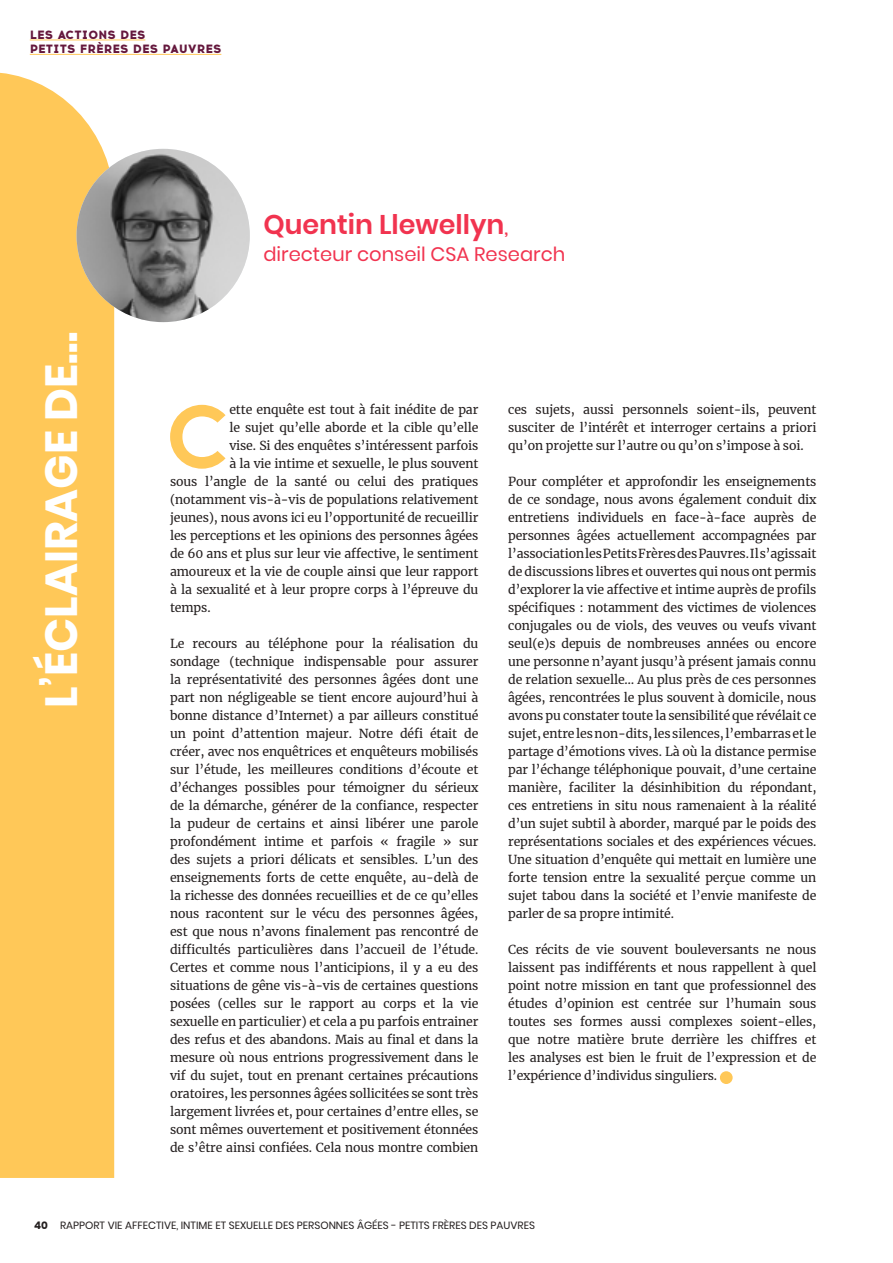
<style>
.page{position:relative;width:893px;height:1263px;background:#fff}
.page>*{position:absolute;margin:0;border:0;box-sizing:border-box;transform-origin:0 0}
.t1{font:700 89.4px "Acrom";color:#ffc858}
.t2{font:700 45px "Poppins";color:#fff}
.t3{font:600 27px "Poppins";color:#f1334f}
.t4{font:19.5px "Poppins";color:#f1334f}
.t5{font:12.3px/18px "Merriweather";letter-spacing:-.01em;color:#241f1f;text-align:justify}
.t6{font:800 12px/14.4px "Acrom";letter-spacing:.01em;color:#64173c}
.t7{font:10.5px "Poppins";color:#241f1f}
.s1{font-weight:400;font-size:22.5px}
.s2{font-weight:700}
</style>
<div class="page">
<div style="left:0;top:72px;width:114px;height:1106px;background:#ffc858"></div>
<img style="left:77px;top:149px;width:173px;height:173px;border-radius:87px">
<div style="left:720px;top:1071px;width:13px;height:13px;background:#ffc858;border-radius:50%"></div>
<hr style="left:30px;top:40px;width:115px;height:1px;background:#ffc858">
<hr style="left:30px;top:54px;width:191px;height:1px;background:#ffc858">
<p class="t6" style="left:30px;top:27px;width:193px">LES ACTIONS DES<br>PETITS FRÈRES DES PAUVRES</p>
<h3 class="t3" style="left:263px;top:209px;width:246px">Quentin Llewellyn<span class="s1">,</span></h3>
<h3 class="t4" style="left:263px;top:243px;width:303px">directeur conseil CSA Research</h3>
<h2 class="t2" style="left:35px;top:708px;width:378px;rotate:-90deg">L’ÉCLAIRAGE DE…</h2>
<h1 class="t1" style="left:165px;top:373px;width:67px">C</h1>
<p class="t5" style="left:229px;top:400px;width:250px">ette enquête est tout à fait inédite de par</p>
<p class="t5" style="left:229px;top:418px;width:250px">le sujet qu’elle aborde et la cible qu’elle</p>
<p class="t5" style="left:229px;top:436px;width:250px">vise. Si des enquêtes s’intéressent parfois</p>
<p class="t5" style="left:229px;top:454px;width:251px">à la vie intime et sexuelle, le plus souvent</p>
<p class="t5" style="left:170px;top:472px;width:310px">sous l’angle de la santé ou celui des pratiques</p>
<p class="t5" style="left:170px;top:490px;width:310px">(notamment vis-à-vis de populations relativement</p>
<p class="t5" style="left:170px;top:508px;width:310px">jeunes), nous avons ici eu l’opportunité de recueillir</p>
<p class="t5" style="left:170px;top:526px;width:310px">les perceptions et les opinions des personnes âgées</p>
<p class="t5" style="left:170px;top:544px;width:310px">de 60 ans et plus sur leur vie affective, le sentiment</p>
<p class="t5" style="left:170px;top:562px;width:310px">amoureux et la vie de couple ainsi que leur rapport</p>
<p class="t5" style="left:170px;top:580px;width:310px">à la sexualité et à leur propre corps à l’épreuve du</p>
<p class="t5" style="left:170px;top:598px;width:42px">temps.</p>
<p class="t5" style="left:170px;top:634px;width:310px">Le recours au téléphone pour la réalisation du sondage (technique indispensable pour assurer la représentativité des personnes âgées dont une part non négligeable se tient encore aujourd’hui à bonne distance d’Internet) a par ailleurs constitué un point d’attention majeur. Notre défi était de créer, avec nos enquêtrices et enquêteurs mobilisés sur l’étude, les meilleures conditions d’écoute et d’échanges possibles pour témoigner du sérieux de la démarche, générer de la confiance, respecter la pudeur de certains et ainsi libérer une parole profondément intime et parfois « fragile » sur des sujets a priori délicats et sensibles. L’un des enseignements forts de cette enquête, au-delà de la richesse des données recueillies et de ce qu’elles nous racontent sur le vécu des personnes âgées, est que nous n’avons finalement pas rencontré de difficultés particulières dans l’accueil de l’étude.<br>Certes et comme nous l’anticipions, il y a eu des situations de gêne vis-à-vis de certaines questions posées (celles sur le rapport au corps et la vie sexuelle en particulier) et cela a pu parfois entrainer des refus et des abandons. Mais au final et dans la mesure où nous entrions progressivement dans le vif du sujet, tout en prenant certaines précautions oratoires, les personnes âgées sollicitées se sont très largement livrées et, pour certaines d’entre elles, se sont mêmes ouvertement et positivement étonnées de s’être ainsi confiées. Cela nous montre combien</p>
<p class="t5" style="left:508px;top:400px;width:310px">ces sujets, aussi personnels soient-ils, peuvent susciter de l’intérêt et interroger certains a priori qu’on projette sur l’autre ou qu’on s’impose à soi.</p>
<p class="t5" style="left:508px;top:472px;width:310px">Pour compléter et approfondir les enseignements de ce sondage, nous avons également conduit dix entretiens individuels en face-à-face auprès de personnes âgées actuellement accompagnées par l’association les Petits Frères des Pauvres. Il s’agissait de discussions libres et ouvertes qui nous ont permis d’explorer la vie affective et intime auprès de profils spécifiques : notamment des victimes de violences conjugales ou de viols, des veuves ou veufs vivant seul(e)s depuis de nombreuses années ou encore une personne n’ayant jusqu’à présent jamais connu de relation sexuelle… Au plus près de ces personnes âgées, rencontrées le plus souvent à domicile, nous avons pu constater toute la sensibilité que révélait ce sujet, entre les non-dits, les silences, l’embarras et le partage d’émotions vives. Là où la distance permise par l’échange téléphonique pouvait, d’une certaine manière, faciliter la désinhibition du répondant, ces entretiens in situ nous ramenaient à la réalité d’un sujet subtil à aborder, marqué par le poids des représentations sociales et des expériences vécues.<br>Une situation d’enquête qui mettait en lumière une forte tension entre la sexualité perçue comme un sujet tabou dans la société et l’envie manifeste de parler de sa propre intimité.</p>
<p class="t5" style="left:508px;top:940px;width:310px">Ces récits de vie souvent bouleversants ne nous laissent pas indifférents et nous rappellent à quel point notre mission en tant que professionnel des études d’opinion est centrée sur l’humain sous toutes ses formes aussi complexes soient-elles, que notre matière brute derrière les chiffres et les analyses est bien le fruit de l’expression et de l’expérience d’individus singuliers.</p>
<p class="t7" style="left:34px;top:1219px;width:502px"><span class="s2">40</span> RAPPORT VIE AFFECTIVE, INTIME ET SEXUELLE DES PERSONNES ÂGÉES - PETITS FRÈRES DES PAUVRES</p>
</div>
